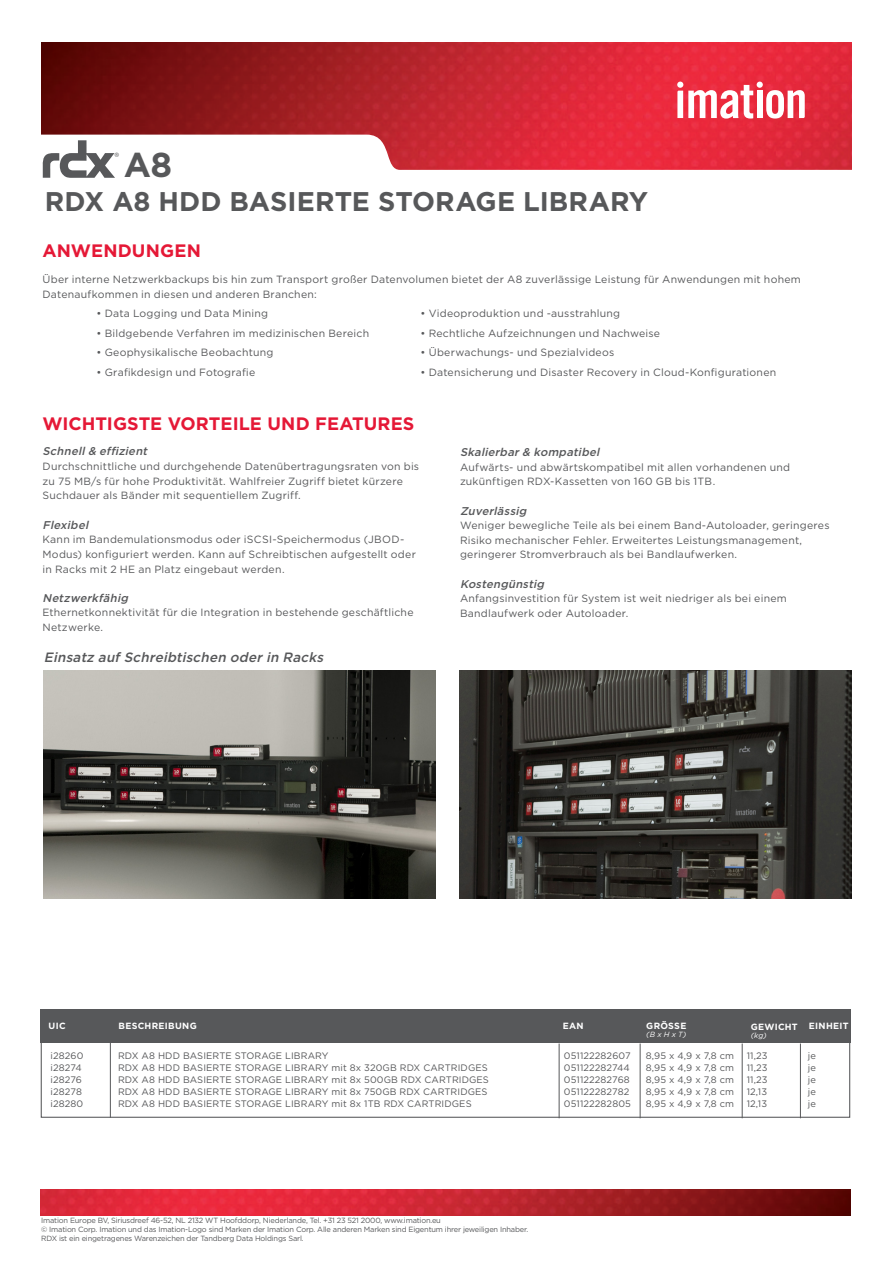
<style>
.page{position:relative;width:893px;height:1263px;background:#fff}
.page>*{position:absolute;margin:0;border:0;box-sizing:border-box;transform-origin:0 0}
.t1{font:700 34.5px "Gotham";color:#57585a}
.t2{font:700 27px "Gotham";color:#57585a}
.t3{font:700 18px "Gotham";color:#e51836}
.t4{font:italic 500 13.5px "Gotham";color:#57585a}
.t5{font:italic 500 11.25px "Gotham";color:#57585a}
.t6{font:10.5px/14.7px "Gotham";letter-spacing:.02em;color:#57585a}
.t7{font:9.3px "Gotham";letter-spacing:.01em;color:#57585a}
.t8{font:9.3px "Myriad";color:#57585a}
.t9{font:700 9px "Gotham";letter-spacing:.035em;color:#fff}
.t10{font:7.5px "Gotham";letter-spacing:-.025em;color:#57585a}
.t11{font:italic 7.5px "Gotham";color:#fff}
</style>
<div class="page">
<img style="left:43px;top:670px;width:392px;height:228px">
<img style="left:459px;top:670px;width:392px;height:228px">
<div style="left:40px;top:1009px;width:810px;height:34px;background:#57585a"></div>
<div style="left:41px;top:1020px;width:809px;height:98px;border:1px solid #57585a"></div>
<hr style="left:110px;top:1043px;width:1px;height:75px;background:#57585a">
<hr style="left:559px;top:1043px;width:1px;height:75px;background:#57585a">
<hr style="left:640px;top:1043px;width:1px;height:75px;background:#57585a">
<hr style="left:742px;top:1043px;width:1px;height:75px;background:#57585a">
<hr style="left:800px;top:1043px;width:1px;height:75px;background:#57585a">
<img style="left:40px;top:1189px;width:810px;height:26px">
<img style="left:41px;top:43px;width:810px;height:92px">
<svg style="left:42px;top:135px;width:810px;height:43px"></svg>
<svg style="left:677px;top:82px;width:128px;height:37px"></svg>
<p class="t1" style="left:124px;top:145px;width:50px">A8</p>
<p class="t8" style="left:115px;top:152px;width:6px">®</p>
<p class="t2" style="left:45px;top:186px;width:605px">RDX A8 HDD BASIERTE STORAGE LIBRARY</p>
<p class="t3" style="left:43px;top:241px;width:160px">ANWENDUNGEN</p>
<p class="t6" style="left:43px;top:271px;width:760px">Über interne Netzwerkbackups bis hin zum Transport großer Datenvolumen bietet der A8 zuverlässige Leistung für Anwendungen mit hohem<br>Datenaufkommen in diesen und anderen Branchen:</p>
<p class="t6" style="left:97px;top:306px;width:173px">• Data Logging und Data Mining</p>
<p class="t6" style="left:421px;top:306px;width:201px">• Videoproduktion und -ausstrahlung</p>
<p class="t6" style="left:97px;top:326px;width:274px">• Bildgebende Verfahren im medizinischen Bereich</p>
<p class="t6" style="left:421px;top:326px;width:241px">• Rechtliche Aufzeichnungen und Nachweise</p>
<p class="t6" style="left:97px;top:345px;width:178px">• Geophysikalische Beobachtung</p>
<p class="t6" style="left:421px;top:345px;width:195px">• Überwachungs- und Spezialvideos</p>
<p class="t6" style="left:97px;top:365px;width:160px">• Grafikdesign und Fotografie</p>
<p class="t6" style="left:421px;top:365px;width:357px">• Datensicherung und Disaster Recovery in Cloud-Konfigurationen</p>
<p class="t3" style="left:43px;top:414px;width:373px">WICHTIGSTE VORTEILE UND FEATURES</p>
<p class="t5" style="left:43px;top:445px;width:109px">Schnell &amp; effizient</p>
<p class="t6" style="left:43px;top:459px;width:378px">Durchschnittliche und durchgehende Datenübertragungsraten von bis zu 75 MB/s für hohe Produktivität. Wahlfreier Zugriff bietet kürzere<br>Suchdauer als Bänder mit sequentiellem Zugriff.</p>
<p class="t5" style="left:43px;top:518px;width:50px">Flexibel</p>
<p class="t6" style="left:43px;top:532px;width:375px">Kann im Bandemulationsmodus oder iSCSI-Speichermodus (JBOD-<br>Modus) konfiguriert werden. Kann auf Schreibtischen aufgestellt oder in Racks mit 2 HE an Platz eingebaut werden.</p>
<p class="t5" style="left:43px;top:591px;width:90px">Netzwerkfähig</p>
<p class="t6" style="left:43px;top:605px;width:373px">Ethernetkonnektivität für die Integration in bestehende geschäftliche<br>Netzwerke.</p>
<p class="t4" style="left:44px;top:649px;width:284px">Einsatz auf Schreibtischen oder in Racks</p>
<p class="t5" style="left:460px;top:446px;width:143px">Skalierbar &amp; kompatibel</p>
<p class="t6" style="left:460px;top:459px;width:332px">Aufwärts- und abwärtskompatibel mit allen vorhandenen und zukünftigen RDX-Kassetten von 160 GB bis 1TB.</p>
<p class="t5" style="left:460px;top:504px;width:71px">Zuverlässig</p>
<p class="t6" style="left:460px;top:518px;width:371px">Weniger bewegliche Teile als bei einem Band-Autoloader, geringeres<br>Risiko mechanischer Fehler. Erweitertes Leistungsmanagement, geringerer Stromverbrauch als bei Bandlaufwerken.</p>
<p class="t5" style="left:460px;top:577px;width:88px">Kostengünstig</p>
<p class="t6" style="left:460px;top:591px;width:328px">Anfangsinvestition für System ist weit niedriger als bei einem<br>Bandlaufwerk oder Autoloader.</p>
<p class="t9" style="left:49px;top:1021px;width:19px">UIC</p>
<p class="t9" style="left:646px;top:1021px;width:42px">GRÖSSE</p>
<p class="t11" style="left:646px;top:1030px;width:42px">(B x H x T)</p>
<p class="t9" style="left:119px;top:1021px;width:80px">BESCHREIBUNG</p>
<p class="t9" style="left:563px;top:1021px;width:22px">EAN</p>
<p class="t7" style="left:51px;top:1050px;width:34px">i28260</p>
<p class="t7" style="left:51px;top:1062px;width:33px">i28274</p>
<p class="t7" style="left:51px;top:1074px;width:33px">i28276</p>
<p class="t7" style="left:51px;top:1086px;width:33px">i28278</p>
<p class="t7" style="left:51px;top:1098px;width:34px">i28280</p>
<p class="t7" style="left:118px;top:1050px;width:212px">RDX A8 HDD BASIERTE STORAGE LIBRARY</p>
<p class="t7" style="left:118px;top:1062px;width:371px">RDX A8 HDD BASIERTE STORAGE LIBRARY mit 8x 320GB RDX CARTRIDGES</p>
<p class="t7" style="left:118px;top:1074px;width:372px">RDX A8 HDD BASIERTE STORAGE LIBRARY mit 8x 500GB RDX CARTRIDGES</p>
<p class="t7" style="left:118px;top:1086px;width:371px">RDX A8 HDD BASIERTE STORAGE LIBRARY mit 8x 750GB RDX CARTRIDGES</p>
<p class="t7" style="left:118px;top:1098px;width:355px">RDX A8 HDD BASIERTE STORAGE LIBRARY mit 8x 1TB RDX CARTRIDGES</p>
<p class="t7" style="left:564px;top:1051px;width:68px">051122282607</p>
<p class="t7" style="left:564px;top:1063px;width:67px">051122282744</p>
<p class="t7" style="left:564px;top:1075px;width:67px">051122282768</p>
<p class="t7" style="left:564px;top:1087px;width:67px">051122282782</p>
<p class="t7" style="left:564px;top:1099px;width:68px">051122282805</p>
<p class="t7" style="left:646px;top:1051px;width:90px">8,95 x 4,9 x 7,8 cm</p>
<p class="t7" style="left:646px;top:1063px;width:90px">8,95 x 4,9 x 7,8 cm</p>
<p class="t7" style="left:646px;top:1075px;width:90px">8,95 x 4,9 x 7,8 cm</p>
<p class="t7" style="left:646px;top:1087px;width:90px">8,95 x 4,9 x 7,8 cm</p>
<p class="t7" style="left:646px;top:1099px;width:90px">8,95 x 4,9 x 7,8 cm</p>
<p class="t9" style="left:751px;top:1022px;width:49px">GEWICHT</p>
<p class="t11" style="left:751px;top:1031px;width:18px">(kg)</p>
<p class="t7" style="left:747px;top:1051px;width:22px">11,23</p>
<p class="t7" style="left:747px;top:1063px;width:22px">11,23</p>
<p class="t7" style="left:747px;top:1075px;width:22px">11,23</p>
<p class="t7" style="left:747px;top:1087px;width:22px">12,13</p>
<p class="t7" style="left:747px;top:1099px;width:22px">12,13</p>
<p class="t9" style="left:809px;top:1021px;width:41px">EINHEIT</p>
<p class="t7" style="left:808px;top:1051px;width:10px">je</p>
<p class="t7" style="left:808px;top:1063px;width:10px">je</p>
<p class="t7" style="left:808px;top:1075px;width:10px">je</p>
<p class="t7" style="left:808px;top:1087px;width:10px">je</p>
<p class="t7" style="left:808px;top:1099px;width:10px">je</p>
<p class="t10" style="left:41px;top:1216px;width:401px">Imation Europe BV, Siriusdreef 46-52, NL 2132 WT Hoofddorp, Niederlande, Tel. +31 23 521 2000, www.imation.eu</p>
<p class="t10" style="left:41px;top:1225px;width:488px">© Imation Corp. Imation und das Imation-Logo sind Marken der Imation Corp. Alle anderen Marken sind Eigentum ihrer jeweiligen Inhaber.</p>
<p class="t10" style="left:41px;top:1234px;width:264px">RDX ist ein eingetragenes Warenzeichen der Tandberg Data Holdings Sarl.</p>
</div>
